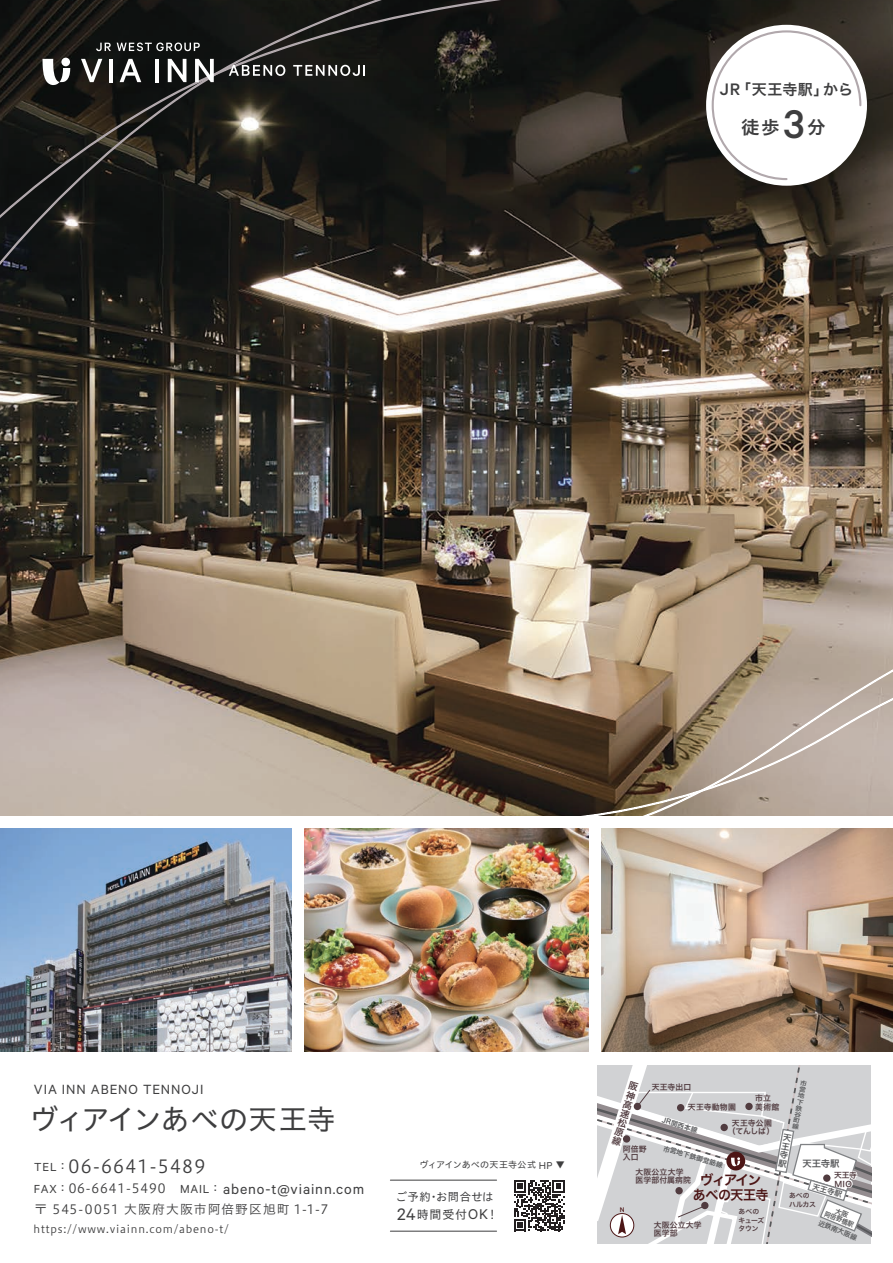
<style>
.page{position:relative;width:893px;height:1263px;background:#fff}
.page>*{position:absolute;margin:0;border:0;box-sizing:border-box;transform-origin:0 0}
.t1{font:500 45px "Calibre";color:#3e3e3f}
.t2{font:28.5px "Hiragino UD Sans Std W4";letter-spacing:-.02em;color:#3e3e3f}
.t3{font:18px "Hiragino UD Sans Std W3";letter-spacing:.07em;color:#3e3e3f}
.t4{font:18px "Hira Kaku Std W6";color:#3e3e3f}
.t5{font:15.9px "Calibre";letter-spacing:.055em;color:#3e3e3f}
.t6{font:15px "Calibre";letter-spacing:.06em;color:#3e3e3f}
.t7{font:15px "Hira Kaku Std W6";letter-spacing:.015em;color:#3e3e3f}
.t8{font:13.65px/15.5px "Hira Kaku Pro W6";letter-spacing:-.065em;color:#4c1616;text-align:center}
.t9{font:12.75px "Hiragino UD Sans Std W3";letter-spacing:.085em;color:#3e3e3f}
.t10{font:12px "Hiragino UD Sans Std W4";color:#3e3e3f}
.t11{font:11.25px "Hiragino UD Sans Std W4";letter-spacing:.04em;color:#3e3e3f}
.t12{font:10.5px "Hiragino UD Sans Std W3";letter-spacing:.07em;color:#3e3e3f}
.t13{font:9.45px/9.6px "Hira Kaku Pro W6";color:#513c40;text-align:justify}
.t14{font:9.45px "Hira Kaku Pro W6";color:#57585a}
.t15{font:9px "Hiragino UD Sans Std W4";letter-spacing:.015em;color:#3e3e3f}
.t16{font:8.55px/8.6px "Hira Kaku Pro W6";color:#57585a;text-align:justify}
.t17{font:7.8px/8.6px "Hira Kaku Pro W6";letter-spacing:.02em;color:#513c40}
.t18{font:7.8px/8.6px "Hira Kaku Pro W6";letter-spacing:-.015em;color:#513c40;text-align:center}
.t19{font:7.65px "Hira Kaku Pro W6";color:#57585a}
.t20{font:500 7.65px "Calibre";color:#4c1616}
.t21{font:6.9px "Hira Kaku Pro W6";color:#57585a}
.t22{font:6.9px/8.6px "Hira Kaku Pro W6";letter-spacing:-.035em;color:#513c40}
.t23{font:6.9px "Hira Kaku Pro W6";color:#57585a;scale:.9 1}
.t24{font:6.15px/6.1px "Hira Kaku Pro W6";color:#57585a;text-align:justify;scale:1.11 1}
.s1{font-family:"Calibre";font-weight:500;font-size:18.75px}
.s2{font-family:"Calibre";font-size:13.2px}
.s3{font-size:13.2px}
.s4{font-family:"Hiragino UD Sans Std W4";font-size:10.5px}
.s5{font-family:"Hiragino UD Sans Std W3";font-size:12.75px}
.s6{font-family:"Calibre";font-size:11.25px}
.s7{font-family:"Calibre";font-size:18.75px}
.s8{font-family:"Calibre";font-size:15.9px}
.s9{font-family:"Calibre";font-size:15px}
</style>
<div class="page">
<img style="left:0;top:0;width:893px;height:815px">
<svg style="left:502px;top:652px;width:8px;height:164px"></svg>
<svg style="left:510px;top:602px;width:383px;height:242px;background:#a99887"></svg>
<svg style="left:0;top:340px;width:607px;height:26px;background:#2b261e"></svg>
<svg style="left:0;top:0;width:607px;height:340px;background:#2d2b27"></svg>
<hr style="left:390px;top:1231px;width:107px;height:1px;background:#3e3e3f">
<hr style="left:390px;top:1180px;width:107px;height:1px;background:#3e3e3f">
<img style="left:602px;top:828px;width:291px;height:224px">
<img style="left:304px;top:828px;width:285px;height:224px">
<img style="left:0;top:828px;width:291px;height:224px">
<div style="left:706px;top:25px;width:161px;height:161px;background:#fff;border-radius:50%"></div>
<svg style="left:711px;top:29px;width:151px;height:152px"></svg>
<svg style="left:96px;top:43px;width:15px;height:8px"></svg>
<svg style="left:117px;top:43px;width:83px;height:8px"></svg>
<svg style="left:81px;top:59px;width:21px;height:23px"></svg>
<hr style="left:109px;top:59px;width:4px;height:23px;background:#fff">
<svg style="left:120px;top:59px;width:21px;height:23px"></svg>
<hr style="left:155px;top:59px;width:4px;height:23px;background:#fff">
<svg style="left:168px;top:59px;width:18px;height:23px"></svg>
<svg style="left:195px;top:59px;width:19px;height:23px"></svg>
<svg style="left:43px;top:59px;width:27px;height:26px"></svg>
<div style="left:61px;top:58px;width:9px;height:8px;background:#fff;border-radius:50%"></div>
<svg style="left:229px;top:65px;width:56px;height:11px"></svg>
<svg style="left:293px;top:65px;width:72px;height:11px"></svg>
<svg style="left:514px;top:1180px;width:51px;height:51px"></svg>
<svg style="left:597px;top:1065px;width:274px;height:179px"></svg>
<h3 class="t7" style="left:720px;top:78px;width:135px"><span class="s1">JR</span>「天王寺駅」から</h3>
<h3 class="t4" style="left:741px;top:113px;width:39px">徒歩</h3>
<h1 class="t1" style="left:784px;top:98px;width:22px">3</h1>
<h3 class="t4" style="left:807px;top:113px;width:19px">分</h3>
<h3 class="t6" style="left:34px;top:1081px;width:171px">VIA INN ABENO TENNOJI</h3>
<h2 class="t2" style="left:30px;top:1097px;width:308px">ヴィアインあべの天王寺</h2>
<h3 class="t3" style="left:34px;top:1153px;width:173px"><span class="s2">TEL</span><sup>：</sup>06-6641-5489</h3>
<h3 class="t5" style="left:34px;top:1179px;width:332px"><span class="s3">FAX</span><span class="s4">：</span><span class="s5">06-6641-5490</span> <span class="s3">MAIL</span><span class="s4">：</span> abeno-t@viainn.com</h3>
<h3 class="t9" style="left:35px;top:1199px;width:295px">〒 545-0051 大阪府大阪市阿倍野区旭町 1-1-7</h3>
<h3 class="t12" style="left:34px;top:1221px;width:197px">https://www.viainn.com/abeno-t/</h3>
<p class="t15" style="left:419px;top:1158px;width:147px">ヴィアインあべの天王寺公式 <span class="s6">HP</span> ▼</p>
<h3 class="t11" style="left:396px;top:1188px;width:99px">ご予約・お問合せは</h3>
<h3 class="t10" style="left:397px;top:1205px;width:98px"><span class="s7">24</span>時間受付<span class="s8">OK</span><span class="s9">!</span></h3>
<p class="t24" style="left:801px;top:1080px;width:4px;rotate:11deg">市営地下鉄谷町線</p>
<p class="t13" style="left:630px;top:1080px;width:6px;rotate:17deg">阪神高速松原線</p>
<p class="t17" style="left:652px;top:1082px;width:41px">天王寺出口</p>
<p class="t17" style="left:755px;top:1093px;width:17px">市立</p>
<p class="t17" style="left:688px;top:1103px;width:49px">天王寺動物園</p>
<p class="t17" style="left:755px;top:1102px;width:26px">美術館</p>
<p class="t21" style="left:664px;top:1113px;width:38px;rotate:17deg">JR関西本線</p>
<p class="t17" style="left:635px;top:1167px;width:57px">大阪公立大学医学部付属病院</p>
<p class="t18" style="left:728px;top:1118px;width:48px">天王寺公園（てんしば）</p>
<p class="t16" style="left:784px;top:1132px;width:6px;rotate:10deg">天王寺駅</p>
<p class="t17" style="left:623px;top:1144px;width:25px">阿倍野入口</p>
<p class="t21" style="left:665px;top:1142px;width:63px;rotate:16deg">市営地下鉄御堂筋線</p>
<p class="t14" style="left:802px;top:1154px;width:39px">天王寺駅</p>
<p class="t17" style="left:834px;top:1170px;width:24px">天王寺<br>ＭＩＯ</p>
<h3 class="t8" style="left:693px;top:1171px;width:77px">ヴィアインあべの天王寺</h3>
<p class="t19" style="left:814px;top:1179px;width:32px;rotate:17deg">天王寺駅</p>
<p class="t23" style="left:827px;top:1208px;width:36px;rotate:22deg">阿倍野橋駅</p>
<p class="t22" style="left:789px;top:1191px;width:28px">あべのハルカス</p>
<p class="t20" style="left:620px;top:1205px;width:6px">N</p>
<p class="t22" style="left:738px;top:1207px;width:27px">あべのキューズタウン</p>
<p class="t21" style="left:821px;top:1216px;width:43px;rotate:22deg">近鉄南大阪線</p>
<p class="t17" style="left:654px;top:1220px;width:50px">大阪公立大学医学部</p>
</div>
